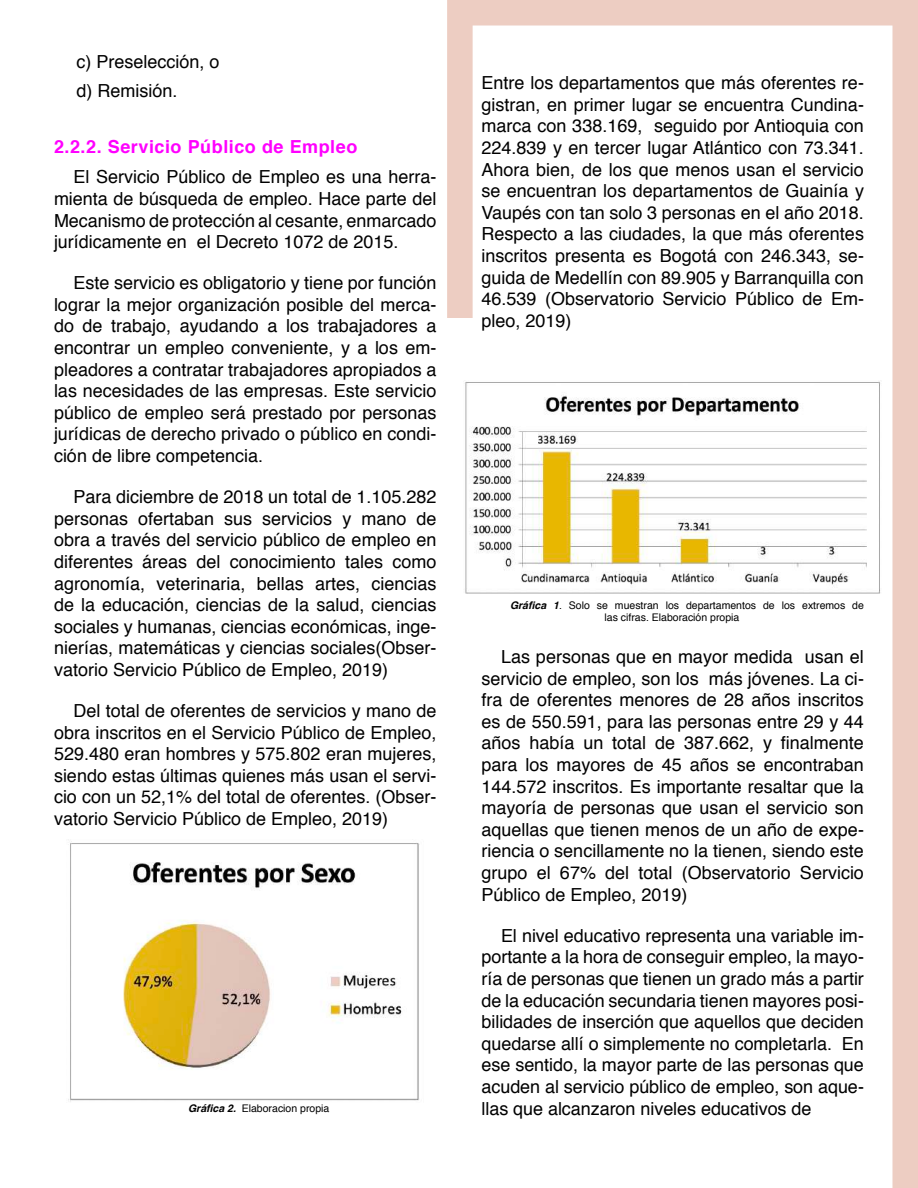
<style>
.page{position:relative;width:918px;height:1188px;background:#fff}
.page>*{position:absolute;margin:0;border:0;box-sizing:border-box;transform-origin:0 0}
.t1{font:18px/21.6px "Helvetica";color:#000;text-align:justify}
.t2{font:700 18px "Helvetica";letter-spacing:.03em;color:#f0f}
.t3{font:10.5px/12px "Helvetica";color:#000}
.s1{font-weight:700;font-style:italic}
</style>
<div class="page">
<div style="left:893px;top:1px;width:24px;height:1186px;background:#edcdc2"></div>
<div style="left:892px;top:0;width:26px;height:1188px;border:2px solid #edcdc2"></div>
<div style="left:460px;top:1px;width:457px;height:24px;background:#edcdc2"></div>
<div style="left:459px;top:0;width:459px;height:26px;border:2px solid #edcdc2"></div>
<div style="left:448px;top:1px;width:24px;height:316px;background:#edcdc2"></div>
<div style="left:447px;top:0;width:26px;height:318px;border:2px solid #edcdc2"></div>
<img style="left:68px;top:841px;width:352px;height:261px">
<img style="left:465px;top:381px;width:416px;height:213px">
<p class="t1" style="left:76px;top:47px;width:145px;line-height:29.1px">c) Preselección, o d) Remisión.</p>
<p class="t2" style="left:54px;top:132px;width:305px">2.2.2. Servicio Público de Empleo</p>
<p class="t1" style="left:54px;top:167px;width:384px;text-indent:20px">El Servicio Público de Empleo es una herra&shy;mienta de búsqueda de empleo. Hace parte del Mecanismo de protección al cesante, enmarcado jurídicamente en el Decreto 1072 de 2015.</p>
<p class="t1" style="left:54px;top:273px;width:384px;text-indent:20px">Este servicio es obligatorio y tiene por función lograr la mejor organización posible del merca&shy;do de trabajo, ayudando a los trabajadores a encontrar un empleo conveniente, y a los em&shy;pleadores a contratar trabajadores apropiados a las necesidades de las empresas. Este servicio público de empleo será prestado por personas jurídicas de derecho privado o público en condi&shy;ción de libre competencia.</p>
<p class="t1" style="left:54px;top:487px;width:384px;text-indent:20px">Para diciembre de 2018 un total de 1.105.282 personas ofertaban sus servicios y mano de obra a través del servicio público de empleo en diferentes áreas del conocimiento tales como agronomía, veterinaria, bellas artes, ciencias de la educación, ciencias de la salud, ciencias sociales y humanas, ciencias económicas, inge&shy;nierías, matemáticas y ciencias sociales(Obser&shy;vatorio Servicio Público de Empleo, 2019)</p>
<p class="t1" style="left:54px;top:700px;width:384px;text-indent:20px">Del total de oferentes de servicios y mano de obra inscritos en el Servicio Público de Empleo, 529.480 eran hombres y 575.802 eran mujeres, siendo estas últimas quienes más usan el servi&shy;cio con un 52,1% del total de oferentes. (Obser&shy;vatorio Servicio Público de Empleo, 2019)</p>
<p class="t1" style="left:482px;top:73px;width:384px">Entre los departamentos que más oferentes re&shy;gistran, en primer lugar se encuentra Cundina&shy;marca con 338.169, seguido por Antioquia con 224.839 y en tercer lugar Atlántico con 73.341.<br>Ahora bien, de los que menos usan el servicio se encuentran los departamentos de Guainía y Vaupés con tan solo 3 personas en el año 2018.<br>Respecto a las ciudades, la que más oferentes inscritos presenta es Bogotá con 246.343, se&shy;guida de Medellín con 89.905 y Barranquilla con 46.539 (Observatorio Servicio Público de Em&shy;pleo, 2019)</p>
<p class="t3" style="left:605px;top:600px;width:261px;text-indent:-95px"><span class="s1">Gráfica 1</span>. Solo se muestran los departamentos de los extremos de las cifras. Elaboración propia</p>
<p class="t1" style="left:482px;top:646px;width:384px;text-indent:20px">Las personas que en mayor medida usan el servicio de empleo, son los más jóvenes. La ci&shy;fra de oferentes menores de 28 años inscritos es de 550.591, para las personas entre 29 y 44 años había un total de 387.662, y finalmente para los mayores de 45 años se encontraban 144.572 inscritos. Es importante resaltar que la mayoría de personas que usan el servicio son aquellas que tienen menos de un año de expe&shy;riencia o sencillamente no la tienen, siendo este grupo el 67% del total (Observatorio Servicio Público de Empleo, 2019)</p>
<p class="t1" style="left:482px;top:925px;width:384px;text-indent:20px">El nivel educativo representa una variable im&shy;portante a la hora de conseguir empleo, la mayo&shy;ría de personas que tienen un grado más a partir de la educación secundaria tienen mayores posi&shy;bilidades de inserción que aquellos que deciden quedarse allí o simplemente no completarla. En ese sentido, la mayor parte de las personas que acuden al servicio público de empleo, son aque-</p>
<p class="t3" style="left:188px;top:1102px;width:143px"><span class="s1">Gráfica 2.</span> Elaboracion propia</p>
<p class="t1" style="left:482px;top:1098px;width:331px">llas que alcanzaron niveles educativos de</p>
</div>
